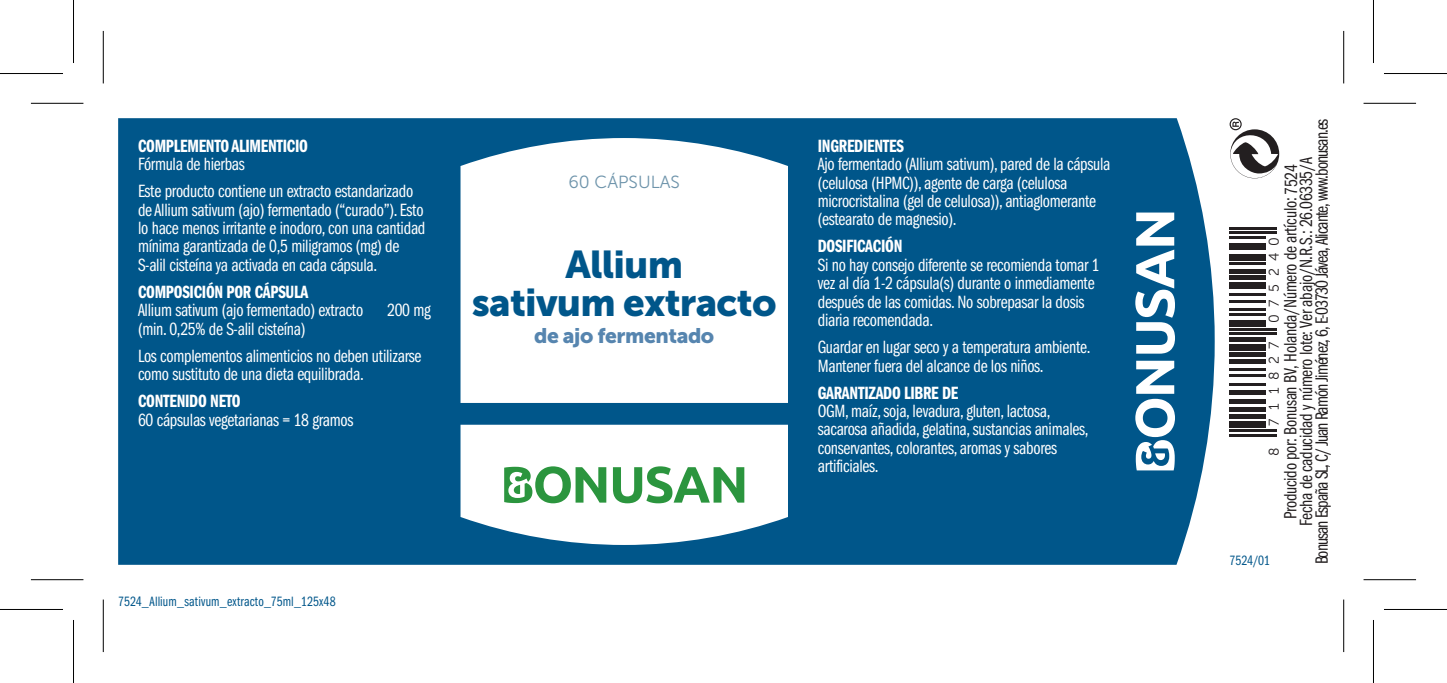
<style>
.page{position:relative;width:1447px;height:683px;background:#fff}
.page>*{position:absolute;margin:0;border:0;box-sizing:border-box;transform-origin:0 0}
.t1{font:38.5px/38.5px "Museo Sans 900";letter-spacing:-.02em;color:#00568a;text-align:center}
.t2{font:21px "Museo Sans 900";letter-spacing:-.02em;color:#5685af}
.t3{font:18.2px/18.2px "Franklin Gothic Book Cmpr";letter-spacing:-.015em;color:#fff}
.t4{font:18.2px/15.8px "Franklin Gothic Book Cmpr";letter-spacing:-.015em;color:#231f20;text-align:center}
.t5{font:18.2px "Franklin Gothic Demi Cmpr";letter-spacing:-.015em;color:#fff}
.t6{font:17.5px "Museo Sans 300";color:#6e94ab}
.t7{font:14px "Franklin Gothic Book Cmpr";letter-spacing:.005em;color:#00568a}
.t8{font:14px "Museo Sans 300";letter-spacing:.54em;color:#231f20}
.s1{color:#fff}
</style>
<div class="page">
<div style="left:118px;top:118px;width:1096px;height:447px;background:#00568a"></div>
<svg style="left:1135px;top:212px;width:40px;height:142px"></svg>
<svg style="left:1135px;top:361px;width:40px;height:109px"></svg>
<svg style="left:460px;top:138px;width:328px;height:265px"></svg>
<svg style="left:460px;top:425px;width:328px;height:120px"></svg>
<svg style="left:1229px;top:118px;width:50px;height:60px"></svg>
<hr style="left:1229px;top:434px;width:48px;height:2px;background:#231f20">
<hr style="left:1229px;top:429px;width:48px;height:3px;background:#231f20">
<div style="left:1229px;top:421px;width:37px;height:6px;background:#231f20"></div>
<div style="left:1229px;top:414px;width:37px;height:5px;background:#231f20"></div>
<div style="left:1229px;top:407px;width:37px;height:5px;background:#231f20"></div>
<hr style="left:1229px;top:399px;width:37px;height:4px;background:#231f20">
<hr style="left:1229px;top:390px;width:37px;height:4px;background:#231f20">
<hr style="left:1229px;top:383px;width:37px;height:2px;background:#231f20">
<hr style="left:1229px;top:374px;width:37px;height:3px;background:#231f20">
<hr style="left:1229px;top:368px;width:37px;height:2px;background:#231f20">
<div style="left:1229px;top:359px;width:37px;height:5px;background:#231f20"></div>
<hr style="left:1229px;top:353px;width:37px;height:4px;background:#231f20">
<div style="left:1229px;top:344px;width:37px;height:7px;background:#231f20"></div>
<div style="left:1229px;top:337px;width:37px;height:5px;background:#231f20"></div>
<hr style="left:1229px;top:333px;width:48px;height:2px;background:#231f20">
<hr style="left:1229px;top:328px;width:48px;height:3px;background:#231f20">
<div style="left:1229px;top:320px;width:37px;height:6px;background:#231f20"></div>
<hr style="left:1229px;top:313px;width:37px;height:2px;background:#231f20">
<hr style="left:1229px;top:309px;width:37px;height:2px;background:#231f20">
<hr style="left:1229px;top:300px;width:37px;height:2px;background:#231f20">
<hr style="left:1229px;top:293px;width:37px;height:2px;background:#231f20">
<div style="left:1229px;top:282px;width:37px;height:7px;background:#231f20"></div>
<hr style="left:1229px;top:276px;width:37px;height:4px;background:#231f20">
<hr style="left:1229px;top:269px;width:37px;height:4px;background:#231f20">
<hr style="left:1229px;top:263px;width:37px;height:2px;background:#231f20">
<div style="left:1229px;top:254px;width:37px;height:6px;background:#231f20"></div>
<div style="left:1229px;top:243px;width:37px;height:6px;background:#231f20"></div>
<hr style="left:1229px;top:236px;width:37px;height:2px;background:#231f20">
<hr style="left:1229px;top:232px;width:48px;height:2px;background:#231f20">
<hr style="left:1229px;top:227px;width:48px;height:3px;background:#231f20">
<svg style="left:31px;top:102px;width:52px;height:1px"></svg>
<svg style="left:1363px;top:102px;width:53px;height:1px"></svg>
<svg style="left:31px;top:580px;width:52px;height:1px"></svg>
<svg style="left:1363px;top:580px;width:53px;height:1px"></svg>
<svg style="left:102px;top:31px;width:1px;height:52px"></svg>
<svg style="left:102px;top:599px;width:1px;height:53px"></svg>
<svg style="left:1344px;top:31px;width:1px;height:52px"></svg>
<svg style="left:1344px;top:599px;width:1px;height:53px"></svg>
<hr style="left:31px;top:103px;width:52px;height:1px;background:#000">
<hr style="left:1363px;top:103px;width:53px;height:1px;background:#000">
<hr style="left:31px;top:579px;width:52px;height:1px;background:#000">
<hr style="left:1363px;top:579px;width:53px;height:1px;background:#000">
<hr style="left:103px;top:31px;width:1px;height:52px;background:#000">
<hr style="left:103px;top:599px;width:1px;height:53px;background:#000">
<hr style="left:1343px;top:31px;width:1px;height:52px;background:#000">
<hr style="left:1343px;top:599px;width:1px;height:53px;background:#000">
<hr style="left:0;top:73px;width:63px;height:1px;background:#000">
<hr style="left:1384px;top:73px;width:63px;height:1px;background:#000">
<hr style="left:0;top:609px;width:63px;height:1px;background:#000">
<hr style="left:1384px;top:609px;width:63px;height:1px;background:#000">
<hr style="left:73px;top:0;width:1px;height:63px;background:#000">
<hr style="left:73px;top:620px;width:1px;height:63px;background:#000">
<hr style="left:1373px;top:0;width:1px;height:63px;background:#000">
<hr style="left:1373px;top:620px;width:1px;height:63px;background:#000">
<p class="t5" style="left:138px;top:136px;width:172px">COMPLEMENTO ALIMENTICIO</p>
<p class="t3" style="left:138px;top:151px;width:277px;line-height:26.9px">Fórmula de hierbas<br>Este producto contiene un extracto estandarizado</p>
<p class="t3" style="left:138px;top:201px;width:289px">de Allium sativum (ajo) fermentado (“curado”). Esto lo hace menos irritante e inodoro, con una cantidad mínima garantizada de 0,5 miligramos (mg) de S-alil cisteína ya activada en cada cápsula.</p>
<p class="t5" style="left:138px;top:282px;width:172px">COMPOSICIÓN POR CÁPSULA</p>
<p class="t3" style="left:138px;top:301px;width:227px">Allium sativum (ajo fermentado) extracto</p>
<p class="t3" style="left:387px;top:301px;width:45px">200 mg</p>
<p class="t3" style="left:138px;top:315px;width:285px;line-height:26.9px">(min. 0,25% de S-alil cisteína)<br>Los complementos alimenticios no deben utilizarse</p>
<p class="t3" style="left:138px;top:365px;width:227px">como sustituto de una dieta equilibrada.</p>
<p class="t5" style="left:138px;top:391px;width:104px">CONTENIDO NETO</p>
<p class="t3" style="left:138px;top:411px;width:217px">60 cápsulas vegetarianas = 18 gramos</p>
<p class="t6" style="left:568px;top:173px;width:113px">60 CÁPSULAS</p>
<h1 class="t1" style="left:472px;top:245px;width:306px">Allium<br>sativum extracto</h1>
<p class="t2" style="left:534px;top:324px;width:182px">de ajo fermentado</p>
<p class="t5" style="left:818px;top:136px;width:88px">INGREDIENTES</p>
<p class="t3" style="left:818px;top:155px;width:294px">Ajo fermentado (Allium sativum), pared de la cápsula (celulosa (HPMC)), agente de carga (celulosa microcristalina (gel de celulosa)), antiaglomerante (estearato de magnesio).</p>
<p class="t5" style="left:818px;top:236px;width:86px">DOSIFICACIÓN</p>
<p class="t3" style="left:818px;top:256px;width:283px">Si no hay consejo diferente se recomienda tomar 1 vez al día 1-2 cápsula(s) durante o inmediamente después de las comidas. No sobrepasar la dosis diaria recomendada.</p>
<p class="t3" style="left:818px;top:338px;width:274px">Guardar en lugar seco y a temperatura ambiente.<br>Mantener fuera del alcance de los niños.</p>
<p class="t5" style="left:818px;top:382px;width:142px">GARANTIZADO LIBRE DE</p>
<p class="t3" style="left:818px;top:402px;width:272px">OGM, maíz, soja, levadura, gluten, lactosa, sacarosa añadida, gelatina, sustancias animales, conservantes, colorantes, aromas y sabores artificiales.</p>
<p class="t7" style="left:118px;top:594px;width:219px">7524_Allium_sativum_extracto_75ml_125x48</p>
<p class="t4" style="left:1283px;top:564px;width:447px;rotate:-90deg">Producido por: Bonusan BV, Holanda/Número de artículo: <span class="s1">0000<br></span>Fecha de caducidad y número lote: Ver abajo/N.R.S.: 26.06335/A<br>Bonusan España SL, C/ Juan Ramón Jiménez, 6, E-03730 Jávea, Alicante, www.bonusan.es</p>
<p class="t4" style="left:1283px;top:195px;width:32px;rotate:-90deg">7524</p>
<p class="t8" style="left:1266px;top:323px;width:87px;rotate:-90deg">075240</p>
<p class="t8" style="left:1266px;top:425px;width:86px;rotate:-90deg">711827</p>
<p class="t8" style="left:1266px;top:456px;width:10px;rotate:-90deg">8</p>
<p class="t7" style="left:1229px;top:552px;width:42px">7524/01</p>
</div>
